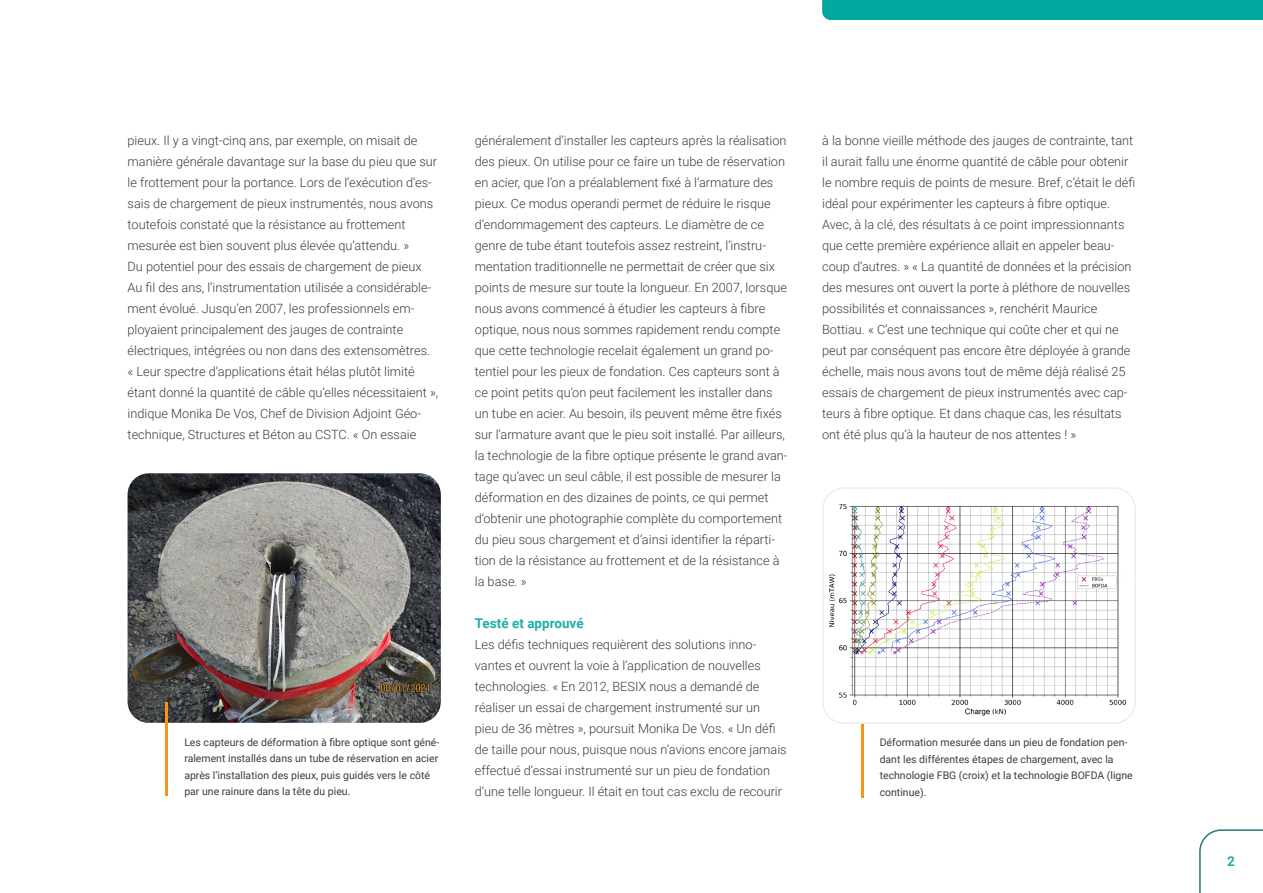
<style>
.page{position:relative;width:1263px;height:893px;background:#fff}
.page>*{position:absolute;margin:0;border:0;box-sizing:border-box;transform-origin:0 0}
.t1{font:700 13.5px "Roboto";color:#1ab0a7}
.t2{font:300 12.75px/21px "Roboto";color:#3c3c3b}
.t3{font:10.5px/16.5px "Roboto";color:#3c3c3b}
</style>
<div class="page">
<div style="left:822px;top:0;width:441px;height:20px;background:#00a79d"></div>
<svg style="left:1199px;top:829px;width:64px;height:64px"></svg>
<img style="left:128px;top:473px;width:313px;height:250px">
<hr style="left:166px;top:702px;width:2px;height:93px;background:#f7941d">
<img style="left:825px;top:495px;width:308px;height:221px">
<div style="left:822px;top:487px;width:314px;height:237px;border:2px solid #ededed;border-radius:21px"></div>
<hr style="left:861px;top:724px;width:2px;height:73px;background:#f7941d">
<p class="t2" style="left:128px;top:129px;width:312px">pieux. Il y a vingt-cinq ans, par exemple, on misait de manière générale davantage sur la base du pieu que sur le frottement pour la portance. Lors de l’exécution d’es&shy;sais de chargement de pieux instrumentés, nous avons toutefois constaté que la résistance au frottement mesurée est bien souvent plus élevée qu’attendu. »<br>Du potentiel pour des essais de chargement de pieux Au fil des ans, l’instrumentation utilisée a considérable&shy;ment évolué. Jusqu’en 2007, les professionnels em&shy;ployaient principalement des jauges de contrainte électriques, intégrées ou non dans des extensomètres. « Leur spectre d’applications était hélas plutôt limité étant donné la quantité de câble qu’elles nécessitaient », indique Monika De Vos, Chef de Division Adjoint Géo&shy;technique, Structures et Béton au CSTC. « On essaie</p>
<p class="t2" style="left:475px;top:129px;width:314px">généralement d’installer les capteurs après la réalisation des pieux. On utilise pour ce faire un tube de réservation en acier, que l’on a préalablement fixé à l’armature des pieux. Ce modus operandi permet de réduire le risque d’endommagement des capteurs. Le diamètre de ce genre de tube étant toutefois assez restreint, l’instru&shy;mentation traditionnelle ne permettait de créer que six points de mesure sur toute la longueur. En 2007, lorsque nous avons commencé à étudier les capteurs à fibre optique, nous nous sommes rapidement rendu compte que cette technologie recelait également un grand po&shy;tentiel pour les pieux de fondation. Ces capteurs sont à ce point petits qu’on peut facilement les installer dans un tube en acier. Au besoin, ils peuvent même être fixés sur l’armature avant que le pieu soit installé. Par ailleurs, la technologie de la fibre optique présente le grand avan&shy;tage qu’avec un seul câble, il est possible de mesurer la déformation en des dizaines de points, ce qui permet d’obtenir une photographie complète du comportement du pieu sous chargement et d’ainsi identifier la réparti&shy;tion de la résistance au frottement et de la résistance à la base. »</p>
<p class="t1" style="left:475px;top:614px;width:110px">Testé et approuvé</p>
<p class="t2" style="left:475px;top:633px;width:313px">Les défis techniques requièrent des solutions inno&shy;vantes et ouvrent la voie à l’application de nouvelles technologies. « En 2012, BESIX nous a demandé de réaliser un essai de chargement instrumenté sur un pieu de 36 mètres », poursuit Monika De Vos. « Un défi de taille pour nous, puisque nous n’avions encore jamais effectué d’essai instrumenté sur un pieu de fondation d’une telle longueur. Il était en tout cas exclu de recourir</p>
<p class="t2" style="left:822px;top:129px;width:315px">à la bonne vieille méthode des jauges de contrainte, tant il aurait fallu une énorme quantité de câble pour obtenir le nombre requis de points de mesure. Bref, c’était le défi idéal pour expérimenter les capteurs à fibre optique.<br>Avec, à la clé, des résultats à ce point impressionnants que cette première expérience allait en appeler beau&shy;coup d’autres. » « La quantité de données et la précision des mesures ont ouvert la porte à pléthore de nouvelles possibilités et connaissances », renchérit Maurice Bottiau. « C’est une technique qui coûte cher et qui ne peut par conséquent pas encore être déployée à grande échelle, mais nous avons tout de même déjà réalisé 25 essais de chargement de pieux instrumentés avec cap&shy;teurs à fibre optique. Et dans chaque cas, les résultats ont été plus qu’à la hauteur de nos attentes ! »</p>
<p class="t3" style="left:184px;top:733px;width:257px">Les capteurs de déformation à fibre optique sont géné&shy;ralement installés dans un tube de réservation en acier après l’installation des pieux, puis guidés vers le côté par une rainure dans la tête du pieu.</p>
<p class="t3" style="left:880px;top:734px;width:255px">Déformation mesurée dans un pieu de fondation pen&shy;dant les différentes étapes de chargement, avec la technologie FBG (croix) et la technologie BOFDA (ligne continue).</p>
<p class="t1" style="left:1227px;top:851px;width:9px">2</p>
</div>
